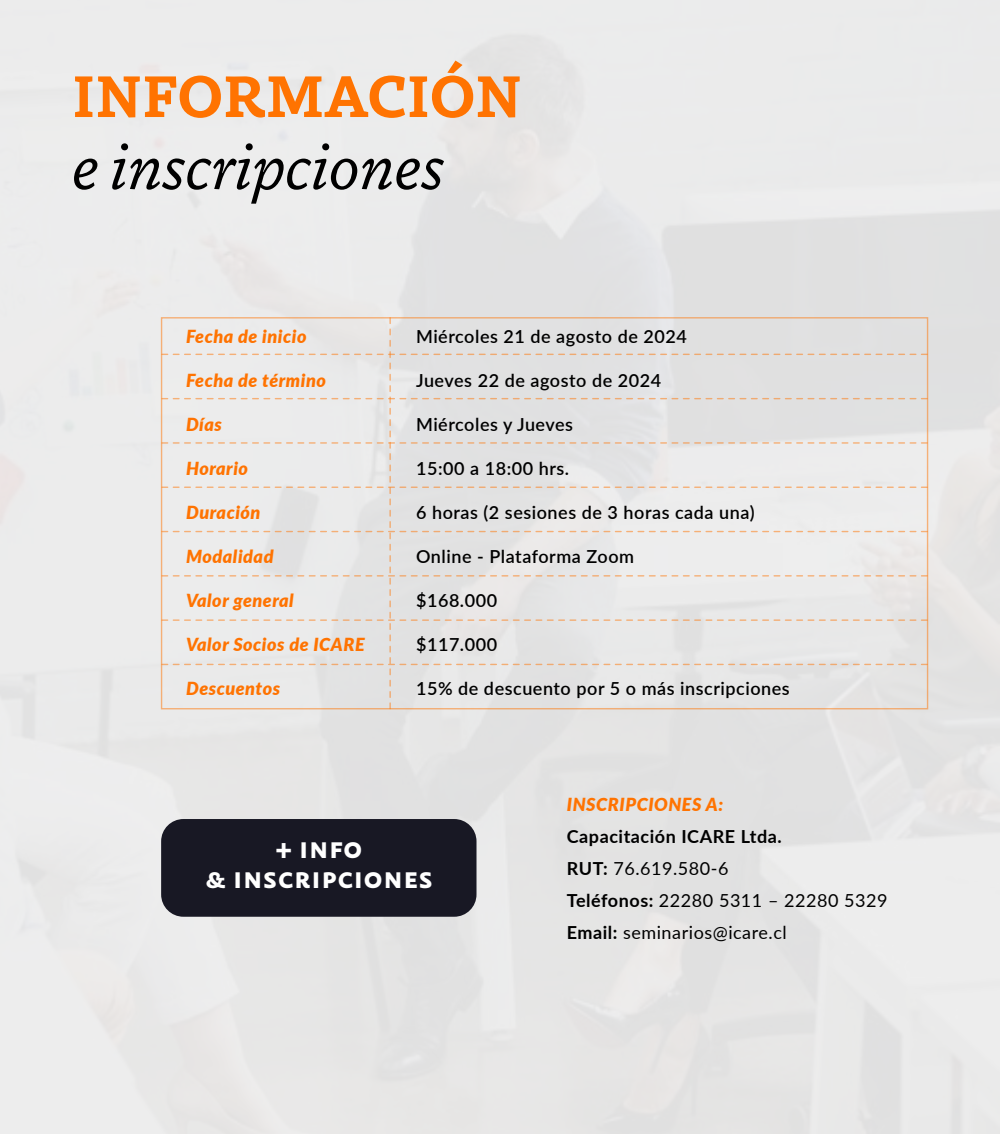
<style>
.page{position:relative;width:1000px;height:1134px;background:#fff}
.page>*{position:absolute;margin:0;border:0;box-sizing:border-box;transform-origin:0 0}
.t1{font:italic 60px "Dovetail MVB";color:#000}
.t2{font:700 60px "Dovetail MVB";color:#ff7301}
.t3{font:700 29.6px/29.6px "Carolineale";letter-spacing:.02em;color:#fff;text-align:center}
.t4{font:600 18px "Lato";letter-spacing:.03em;color:#000}
.t5{font:italic 900 18px "Lato";letter-spacing:.03em;color:#ff7301}
.t6{font:18px/32px "Lato";letter-spacing:.03em;color:#000}
.s1{font-weight:700}
</style>
<div class="page">
<div style="left:162px;top:318px;width:765px;height:391px;background:#e8e7e7"></div>
<div style="left:161px;top:819px;width:316px;height:98px;background:#181824;border-radius:22px"></div>
<h1 class="t2" style="left:72px;top:51px;width:451px">INFORMACIÓN</h1>
<h1 class="t1" style="left:72px;top:125px;width:374px">e inscripciones</h1>
<p class="t5" style="left:186px;top:323px;width:122px">Fecha de inicio</p>
<p class="t5" style="left:186px;top:367px;width:141px">Fecha de término</p>
<p class="t5" style="left:186px;top:411px;width:37px">Días</p>
<p class="t5" style="left:186px;top:455px;width:64px">Horario</p>
<p class="t5" style="left:186px;top:499px;width:76px">Duración</p>
<p class="t5" style="left:186px;top:543px;width:89px">Modalidad</p>
<p class="t5" style="left:186px;top:587px;width:109px">Valor general</p>
<p class="t5" style="left:186px;top:631px;width:180px">Valor Socios de ICARE</p>
<p class="t5" style="left:186px;top:675px;width:96px">Descuentos</p>
<p class="t4" style="left:416px;top:323px;width:272px">Miércoles 21 de agosto de 2024</p>
<p class="t4" style="left:416px;top:367px;width:247px">Jueves 22 de agosto de 2024</p>
<p class="t4" style="left:416px;top:411px;width:159px">Miércoles y Jueves</p>
<p class="t4" style="left:416px;top:455px;width:155px">15:00 a 18:00 hrs.</p>
<p class="t4" style="left:416px;top:499px;width:340px">6 horas (2 sesiones de 3 horas cada una)</p>
<p class="t4" style="left:416px;top:543px;width:220px">Online - Plataforma Zoom</p>
<p class="t4" style="left:416px;top:587px;width:83px">$168.000</p>
<p class="t4" style="left:416px;top:631px;width:83px">$117.000</p>
<p class="t4" style="left:416px;top:675px;width:375px">15% de descuento por 5 o más inscripciones</p>
<h2 class="t3" style="left:206px;top:833px;width:229px">+ info<br>&amp; inscripciones</h2>
<p class="t5" style="left:567px;top:791px;width:158px">INSCRIPCIONES A:</p>
<p class="t6" style="left:567px;top:820px;width:322px"><span class="s1">Capacitación ICARE Ltda.<br>RUT:</span> 76.619.580-6<br><span class="s1">Teléfonos:</span> 22280 5311 – 22280 5329<br><span class="s1">Email:</span> seminarios@icare.cl</p>
</div>
